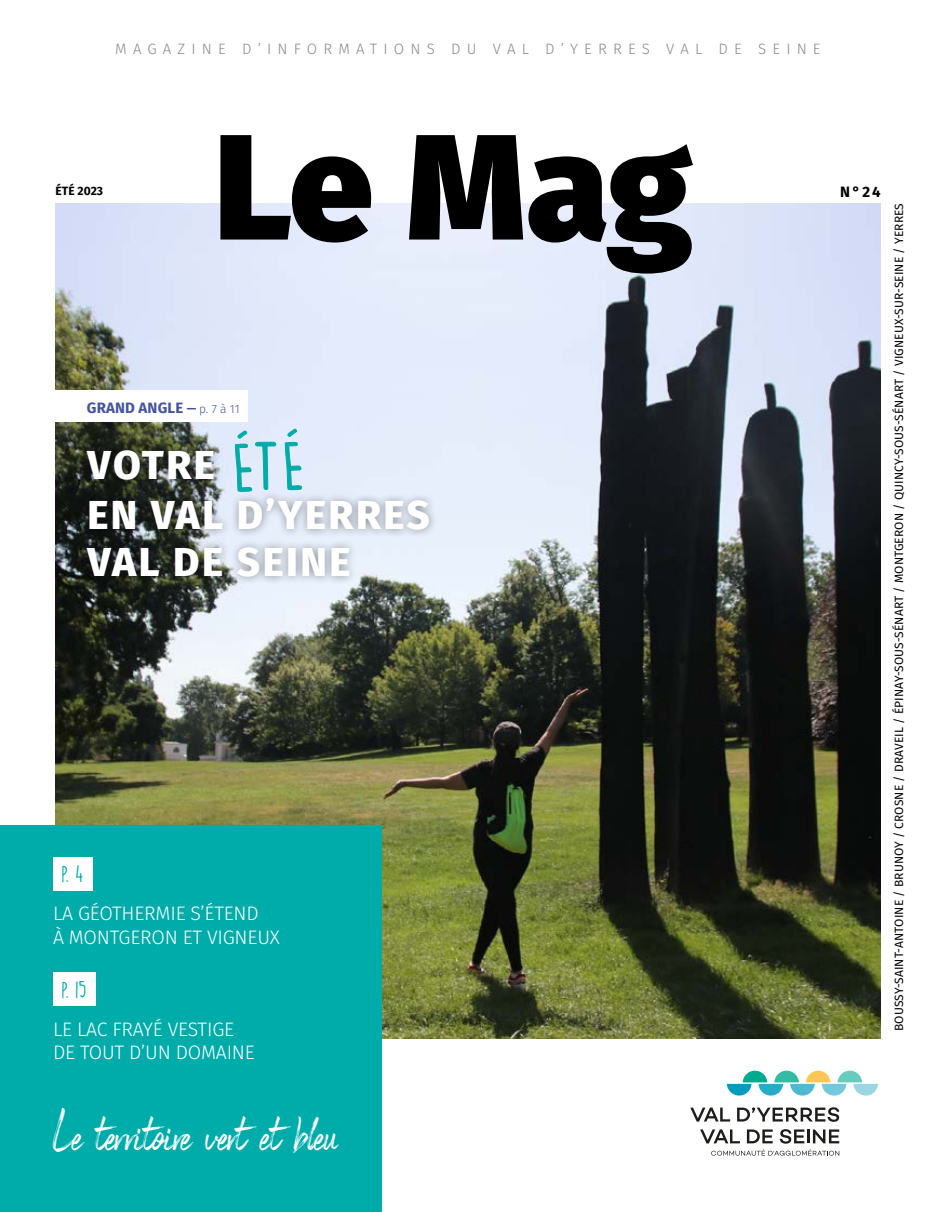
<style>
.page{position:relative;width:936px;height:1212px;background:#fff}
.page>*{position:absolute;margin:0;border:0;box-sizing:border-box;transform-origin:0 0}
.t1{font:800 40.35px/46.3px "Fira Sans";letter-spacing:.06em;color:#fff}
.t2{font:37.2px "Black Vosten Personal Use";letter-spacing:-.01em;color:#fff;scale:.93 1}
.t3{font:20.4px "DK Lemon Yellow Sun";color:#00acaa}
.t4{font:300 19.5px/23.4px "Fira Sans";letter-spacing:-.01em;color:#fff}
.t5{font:300 15px "Fira Sans";letter-spacing:.41em;color:#8a8989}
.t6{font:700 15px "Fira Sans";letter-spacing:.01em;color:#4354a1}
.t7{font:700 15px "Fira Sans";color:#000}
.t8{font:12px "Fira Sans";letter-spacing:.01em;color:#000}
.t9{font:700 12px "Fira Sans";color:#000}
.s1{font-size:12px}
.s2{font-weight:300;font-size:12px}
</style>
<div class="page">
<img style="left:55px;top:203px;width:825px;height:835px">
<svg style="left:220px;top:135px;width:473px;height:139px"></svg>
<div style="left:31px;top:391px;width:217px;height:31px;background:#fff"></div>
<div style="left:0;top:826px;width:382px;height:386px;background:#00acaa"></div>
<div style="left:78px;top:489px;width:360px;height:96px;background:#000;opacity:.4"></div>
<div style="left:79px;top:442px;width:143px;height:46px;background:#000;opacity:.4"></div>
<svg style="left:690px;top:1107px;width:40px;height:14px"></svg>
<svg style="left:700px;top:1129px;width:139px;height:27px"></svg>
<svg style="left:726px;top:1071px;width:151px;height:24px"></svg>
<svg style="left:737px;top:1107px;width:102px;height:15px"></svg>
<div style="left:53px;top:856px;width:39px;height:34px;background:#fff"></div>
<div style="left:53px;top:972px;width:43px;height:34px;background:#fff"></div>
<div style="left:235px;top:429px;width:68px;height:63px;background:#e4ebfd"></div>
<p class="t5" style="left:115px;top:38px;width:706px">MAGAZINE D’INFORMATIONS DU VAL D’YERRES VAL DE SEINE</p>
<p class="t9" style="left:55px;top:181px;width:49px">ÉTÉ 2023</p>
<p class="t7" style="left:840px;top:179px;width:42px">N°24</p>
<p class="t6" style="left:87px;top:395px;width:154px">GRAND ANGLE <span class="s1">—</span> <span class="s2">p. 7 à 11</span></p>
<h1 class="t1" style="left:88px;top:438px;width:129px">VOTRE</h1>
<h1 class="t1" style="left:87px;top:489px;width:344px">EN VAL D’YERRES<br>VAL DE SEINE</h1>
<h3 class="t3" style="left:61px;top:861px;width:24px">p. 4</h3>
<h3 class="t4" style="left:53px;top:901px;width:228px">LA GÉOTHERMIE S’ÉTEND<br>À MONTGERON ET VIGNEUX</h3>
<h3 class="t3" style="left:61px;top:977px;width:27px">p. 15</h3>
<h3 class="t4" style="left:53px;top:1017px;width:203px">LE LAC FRAYÉ VESTIGE<br>DE TOUT D’UN DOMAINE</h3>
<p class="t8" style="left:889px;top:1031px;width:829px;rotate:-90deg">BOUSSY-SAINT-ANTOINE / BRUNOY / CROSNE / DRAVEIL / ÉPINAY-SOUS-SÉNART / MONTGERON / QUINCY-SOUS-SÉNART / VIGNEUX-SUR-SEINE / YERRES</p>
<h2 class="t2" style="left:53px;top:1115px;width:307px">Le territoire vert et bleu</h2>
</div>
